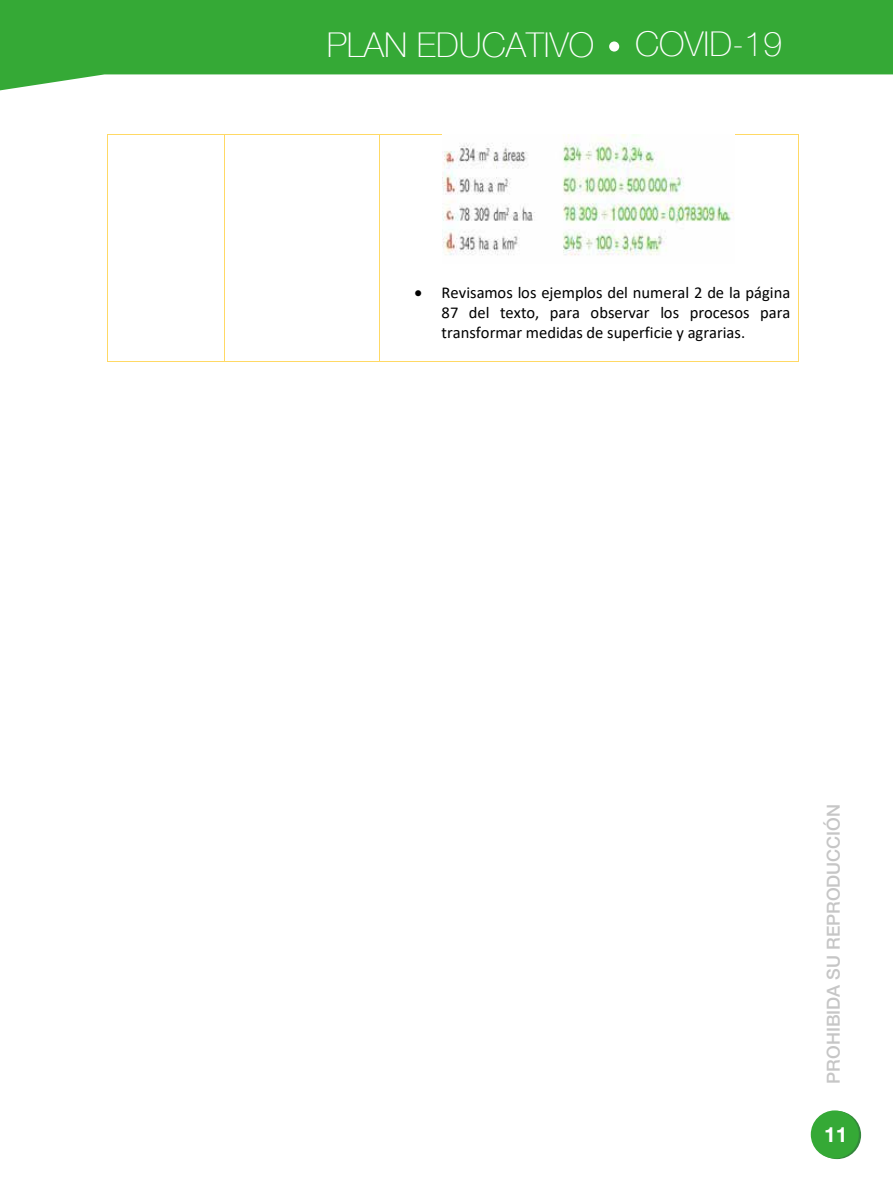
<style>
.page{position:relative;width:893px;height:1191px;background:#fff}
.page>*{position:absolute;margin:0;border:0;box-sizing:border-box;transform-origin:0 0}
.t1{font:100 34.2px "Helvetica Neue";color:#fff}
.t2{font:700 21px "Helvetica Neue LT Std";color:#fff}
.t3{font:500 18px "Helvetica Neue LT Std";color:#c6c6c6}
.t4{font:16.5px/20.1px "Calibri";color:#000;text-align:justify}
</style>
<div class="page">
<svg style="left:0;top:0;width:893px;height:91px;fill:#35a936"></svg>
<div style="left:609px;top:41px;width:10px;height:11px;background:#fff;border-radius:50%"></div>
<svg style="left:813px;top:1111px;width:48px;height:48px"></svg>
<div style="left:811px;top:1110px;width:48px;height:48px;background:#35a936;border-radius:50%"></div>
<hr style="left:108px;top:134px;width:116px;height:1px;background:#ffd965">
<hr style="left:225px;top:134px;width:154px;height:1px;background:#ffd965">
<hr style="left:380px;top:134px;width:418px;height:1px;background:#ffd965">
<hr style="left:107px;top:135px;width:1px;height:226px;background:#ffd965">
<hr style="left:108px;top:361px;width:116px;height:1px;background:#ffd965">
<hr style="left:224px;top:135px;width:1px;height:226px;background:#ffd965">
<hr style="left:225px;top:361px;width:154px;height:1px;background:#ffd965">
<hr style="left:379px;top:135px;width:1px;height:226px;background:#ffd965">
<hr style="left:380px;top:361px;width:418px;height:1px;background:#ffd965">
<hr style="left:798px;top:135px;width:1px;height:226px;background:#ffd965">
<img style="left:443px;top:135px;width:291px;height:121px">
<h1 class="t1" style="left:327px;top:19px;width:457px">PLAN EDUCATIVO COVID-19</h1>
<p class="t4" style="left:442px;top:282px;width:350px;text-indent:-27px">• Revisamos los ejemplos del numeral 2 de la página 87 del texto, para observar los procesos para transformar medidas de superficie y agrarias.</p>
<p class="t3" style="left:823px;top:1083px;width:281px;rotate:-90deg">PROHIBIDA SU REPRODUCCIÓN</p>
<p class="t2" style="left:824px;top:1121px;width:25px">11</p>
</div>
